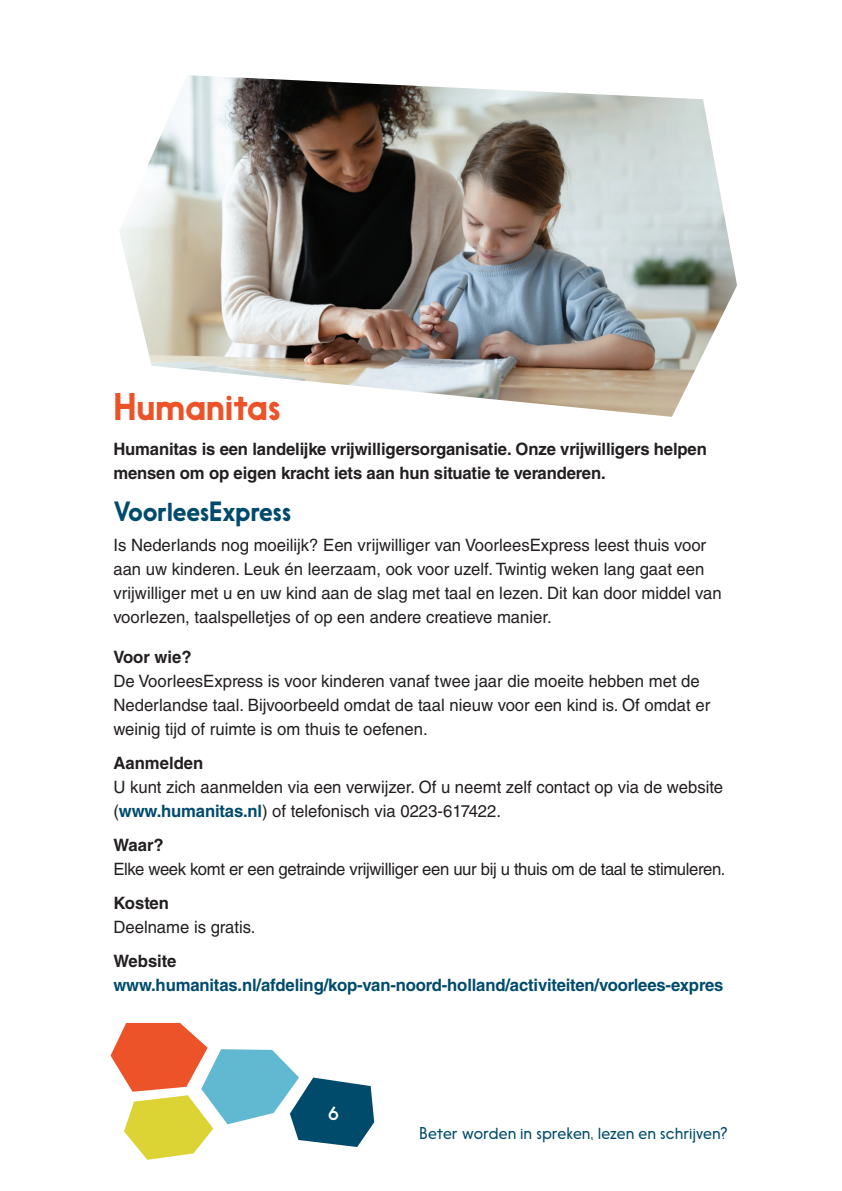
<style>
.page{position:relative;width:842px;height:1191px;background:#fff}
.page>*{position:absolute;margin:0;border:0;box-sizing:border-box;transform-origin:0 0}
.t1{font:500 36px "Nanami Pro";color:#ec5328}
.t2{font:500 26px "Nanami Pro";color:#004b6c}
.t3{font:18px "Nanami Pro";color:#fff}
.t4{font:17px/24px "Helvetica LT Std";color:#231f20}
.t5{font:700 17px/24px "Helvetica LT Std";letter-spacing:-.01em;color:#231f20}
.t6{font:700 17px "Helvetica LT Std";letter-spacing:-.01em;color:#004b6c}
.t7{font:17px "Helvetica LT Std";letter-spacing:-.02em;color:#231f20}
.t8{font:300 16px "Nanami Pro";letter-spacing:.025em;color:#004b6c}
.s1{font-weight:700;color:#004b6c}
</style>
<div class="page">
<svg style="left:111px;top:1023px;width:263px;height:136px"></svg>
<img style="left:119px;top:75px;width:618px;height:342px">
<h1 class="t1" style="left:113px;top:384px;width:169px">Humanitas</h1>
<p class="t5" style="left:113px;top:437px;width:595px">Humanitas is een landelijke vrijwilligersorganisatie. Onze vrijwilligers helpen mensen om op eigen kracht iets aan hun situatie te veranderen.</p>
<h2 class="t2" style="left:113px;top:495px;width:179px">VoorleesExpress</h2>
<p class="t4" style="left:113px;top:533px;width:610px">Is Nederlands nog moeilijk? Een vrijwilliger van VoorleesExpress leest thuis voor aan uw kinderen. Leuk én leerzaam, ook voor uzelf. Twintig weken lang gaat een vrijwilliger met u en uw kind aan de slag met taal en lezen. Dit kan door middel van voorlezen, taalspelletjes of op een andere creatieve manier.</p>
<p class="t5" style="left:113px;top:644px;width:80px">Voor wie?</p>
<p class="t4" style="left:113px;top:669px;width:598px">De VoorleesExpress is voor kinderen vanaf twee jaar die moeite hebben met de<br>Nederlandse taal. Bijvoorbeeld omdat de taal nieuw voor een kind is. Of omdat er weinig tijd of ruimte is om thuis te oefenen.</p>
<p class="t5" style="left:113px;top:750px;width:91px">Aanmelden</p>
<p class="t4" style="left:113px;top:775px;width:611px">U kunt zich aanmelden via een verwijzer. Of u neemt zelf contact op via de website (<span class="s1">www.humanitas.nl</span>) of telefonisch via 0223-617422.</p>
<p class="t5" style="left:113px;top:832px;width:52px">Waar?</p>
<p class="t7" style="left:113px;top:859px;width:614px">Elke week komt er een getrainde vrijwilliger een uur bij u thuis om de taal te stimuleren.</p>
<p class="t5" style="left:113px;top:890px;width:57px">Kosten</p>
<p class="t4" style="left:113px;top:915px;width:144px">Deelname is gratis.</p>
<p class="t5" style="left:113px;top:948px;width:65px">Website</p>
<p class="t6" style="left:113px;top:974px;width:611px">www.humanitas.nl/afdeling/kop-van-noord-holland/activiteiten/voorlees-expres</p>
<p class="t3" style="left:328px;top:1103px;width:12px">6</p>
<p class="t8" style="left:419px;top:1123px;width:310px">Beter worden in spreken, lezen en schrijven?</p>
</div>
